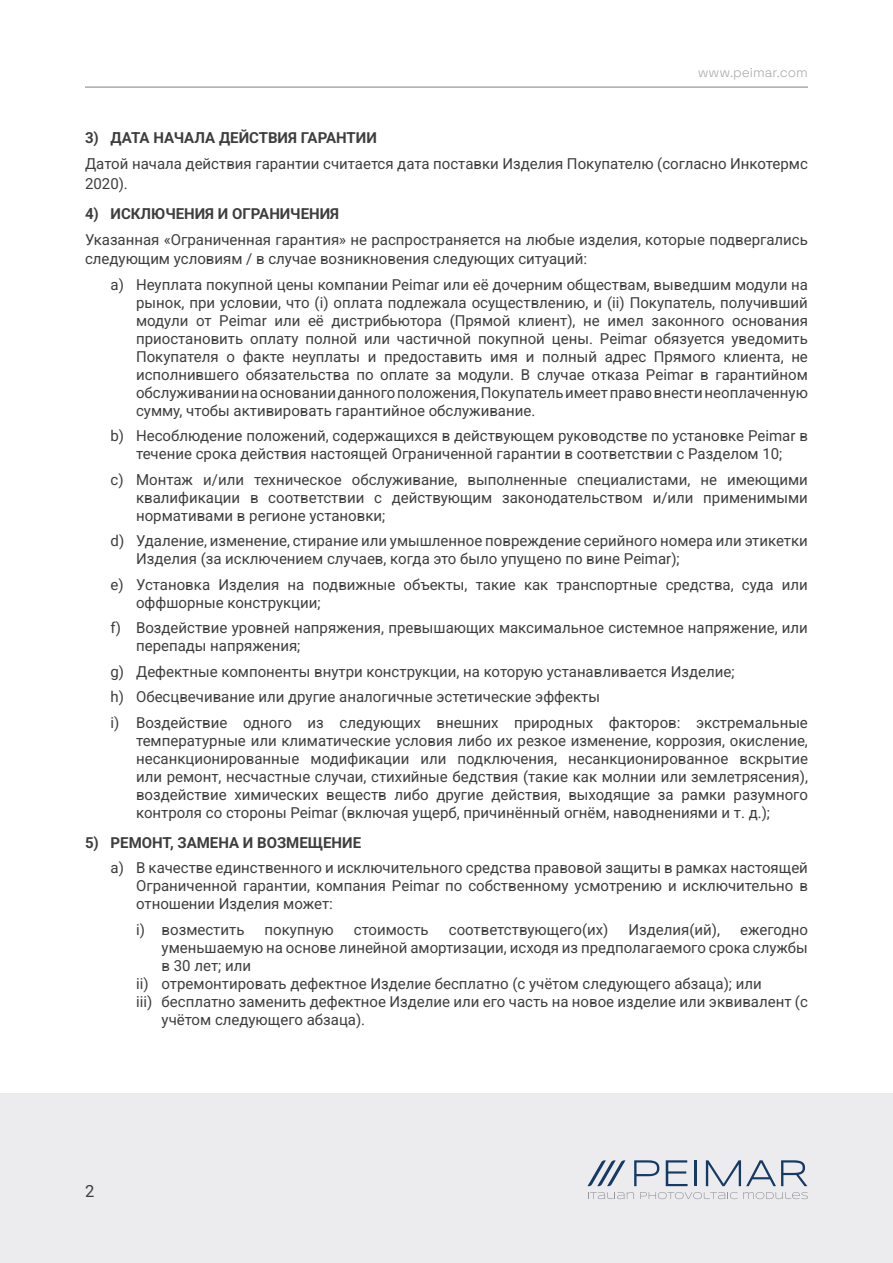
<style>
.page{position:relative;width:893px;height:1263px;background:#fff}
.page>*{position:absolute;margin:0;border:0;box-sizing:border-box;transform-origin:0 0}
.t1{font:16.5px "Roboto";color:#3e3e3f}
.Testo_Elenchi_1{font:15px/18px "Roboto";color:#3e3e3f;text-align:justify}
.Sottoelenco{font:15px/18px "Roboto";color:#3e3e3f;text-align:justify}
.Testo{font:15px/19.5px "Roboto";color:#3e3e3f}
.Capitolo{font:700 15px "Roboto";color:#3e3e3f}
.t2{font:300 13.5px "Space Grotesk";color:#a8a9ad}
</style>
<div class="page">
<div style="left:0;top:1093px;width:893px;height:170px;background:#ececee"></div>
<svg style="left:634px;top:1160px;width:25px;height:26px"></svg>
<svg style="left:666px;top:1160px;width:21px;height:26px"></svg>
<hr style="left:695px;top:1160px;width:2px;height:26px;background:#143a65">
<svg style="left:706px;top:1160px;width:101px;height:26px"></svg>
<svg style="left:587px;top:1160px;width:38px;height:26px"></svg>
<svg style="left:588px;top:1192px;width:46px;height:7px"></svg>
<svg style="left:640px;top:1192px;width:97px;height:7px"></svg>
<svg style="left:743px;top:1192px;width:65px;height:7px"></svg>
<hr style="left:85px;top:86px;width:723px;height:2px;background:#a8a9ad">
<p class="t2" style="left:698px;top:62px;width:112px">www.peimar.com</p>
<p class="Capitolo" style="left:85px;top:127px;width:293px">3) ДАТА НАЧАЛА ДЕЙСТВИЯ ГАРАНТИИ</p>
<p class="Testo" style="left:85px;top:154px;width:724px">Датой начала действия гарантии считается дата поставки Изделия Покупателю (согласно Инкотермс<br>2020).</p>
<p class="Capitolo" style="left:85px;top:203px;width:256px">4) ИСКЛЮЧЕНИЯ И ОГРАНИЧЕНИЯ</p>
<p class="Testo" style="left:85px;top:229px;width:724px">Указанная «Ограниченная гарантия» не распространяется на любые изделия, которые подвергались следующим условиям / в случае возникновения следующих ситуаций:</p>
<p class="Testo_Elenchi_1" style="left:136px;top:275px;width:673px;text-indent:-26px">a) Неуплата покупной цены компании Peimar или её дочерним обществам, выведшим модули на рынок, при условии, что (i) оплата подлежала осуществлению, и (ii) Покупатель, получивший модули от Peimar или её дистрибьютора (Прямой клиент), не имел законного основания приостановить оплату полной или частичной покупной цены. Peimar обязуется уведомить Покупателя о факте неуплаты и предоставить имя и полный адрес Прямого клиента, не исполнившего обязательства по оплате за модули. В случае отказа Peimar в гарантийном обслуживании на основании данного положения, Покупатель имеет право внести неоплаченную сумму, чтобы активировать гарантийное обслуживание.</p>
<p class="Testo_Elenchi_1" style="left:111px;top:426px;width:699px;text-align:center">b) Несоблюдение положений, содержащихся в действующем руководстве по установке Peimar в течение срока действия настоящей Ограниченной гарантии в соответствии с Разделом 10;</p>
<p class="Testo_Elenchi_1" style="left:136px;top:470px;width:673px;text-indent:-26px">c) Монтаж и/или техническое обслуживание, выполненные специалистами, не имеющими квалификации в соответствии с действующим законодательством и/или применимыми нормативами в регионе установки;</p>
<p class="Testo_Elenchi_1" style="left:136px;top:531px;width:673px;text-indent:-26px">d) Удаление, изменение, стирание или умышленное повреждение серийного номера или этикетки<br>Изделия (за исключением случаев, когда это было упущено по вине Peimar);</p>
<p class="Testo_Elenchi_1" style="left:136px;top:575px;width:673px;text-indent:-26px">e) Установка Изделия на подвижные объекты, такие как транспортные средства, суда или оффшорные конструкции;</p>
<p class="Testo_Elenchi_1" style="left:136px;top:618px;width:673px;text-indent:-26px">f) Воздействие уровней напряжения, превышающих максимальное системное напряжение, или перепады напряжения;</p>
<p class="Testo_Elenchi_1" style="left:111px;top:662px;width:625px">g) Дефектные компоненты внутри конструкции, на которую устанавливается Изделие;</p>
<p class="Testo_Elenchi_1" style="left:111px;top:687px;width:491px">h) Обесцвечивание или другие аналогичные эстетические эффекты</p>
<p class="Testo_Elenchi_1" style="left:136px;top:713px;width:673px;text-indent:-26px">i) Воздействие одного из следующих внешних природных факторов: экстремальные температурные или климатические условия либо их резкое изменение, коррозия, окисление, несанкционированные модификации или подключения, несанкционированное вскрытие или ремонт, несчастные случаи, стихийные бедствия (такие как молнии или землетрясения), воздействие химических веществ либо другие действия, выходящие за рамки разумного контроля со стороны Peimar (включая ущерб, причинённый огнём, наводнениями и т. д.);</p>
<p class="Capitolo" style="left:85px;top:832px;width:278px">5) РЕМОНТ, ЗАМЕНА И ВОЗМЕЩЕНИЕ</p>
<p class="Testo_Elenchi_1" style="left:136px;top:858px;width:673px;text-indent:-26px">a) В качестве единственного и исключительного средства правовой защиты в рамках настоящей Ограниченной гарантии, компания Peimar по собственному усмотрению и исключительно в отношении Изделия может:</p>
<p class="Sottoelenco" style="left:136px;top:920px;width:110px">i) возместить</p>
<p class="Sottoelenco" style="left:265px;top:920px;width:71px">покупную</p>
<p class="Sottoelenco" style="left:354px;top:920px;width:76px">стоимость</p>
<p class="Sottoelenco" style="left:449px;top:920px;width:161px">соответствующего(их)</p>
<p class="Sottoelenco" style="left:629px;top:920px;width:93px">Изделия(ий),</p>
<p class="Sottoelenco" style="left:162px;top:920px;width:648px;text-indent:579px">ежегодно уменьшаемую на основе линейной амортизации, исходя из предполагаемого срока службы в 30 лет; или</p>
<p class="Sottoelenco" style="left:136px;top:974px;width:627px">ii) отремонтировать дефектное Изделие бесплатно (с учётом следующего абзаца); или</p>
<p class="Sottoelenco" style="left:162px;top:992px;width:648px;text-indent:-26px">iii) бесплатно заменить дефектное Изделие или его часть на новое изделие или эквивалент (с учётом следующего абзаца).</p>
<p class="t1" style="left:85px;top:1180px;width:11px">2</p>
</div>
